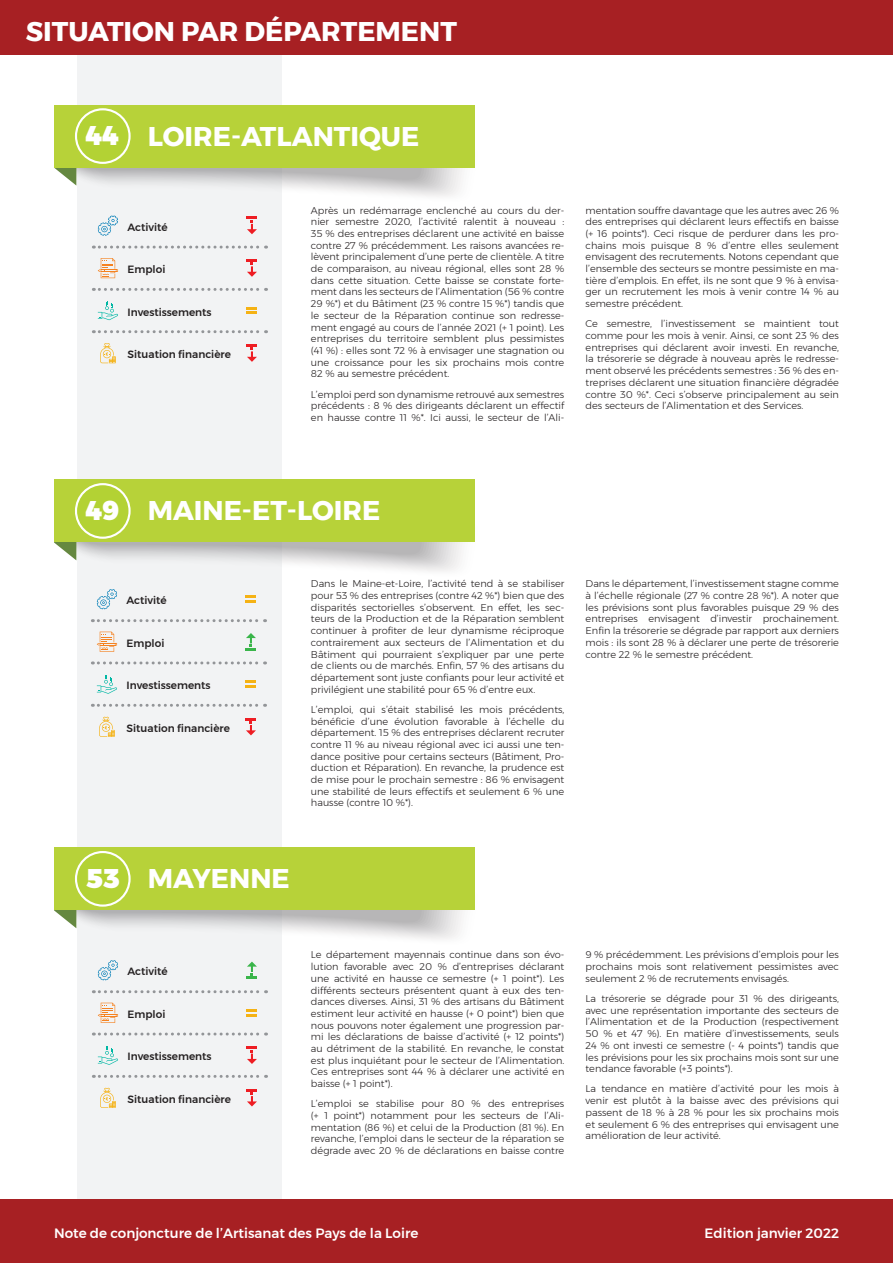
<style>
.page{position:relative;width:893px;height:1263px;background:#fff}
.page>*{position:absolute;margin:0;border:0;box-sizing:border-box;transform-origin:0 0}
.t1{font:700 27px "Montserrat";color:#fff}
.t2{font:900 27px "Montserrat";color:#fff}
.t3{font:500 13.5px "Montserrat";color:#fff}
.t4{font:500 10.5px "Montserrat";color:#231f20}
.t5{font:300 9.75px/11.7px "Montserrat";color:#231f20;text-align:justify}
</style>
<div class="page">
<div style="left:77px;top:0;width:204px;height:1250px;background:#f2f3f4"></div>
<div style="left:0;top:1199px;width:893px;height:64px;background:#a72023"></div>
<div style="left:0;top:0;width:893px;height:54px;background:#a72023"></div>
<svg style="left:54px;top:118px;width:421px;height:84px"></svg>
<div style="left:54px;top:105px;width:420px;height:62px;background:#b7d239"></div>
<div style="left:76px;top:109px;width:54px;height:54px;background:#b3d234;border-radius:50%"></div>
<div style="left:75px;top:108px;width:56px;height:56px;border:2px solid #fff;border-radius:50%"></div>
<svg style="left:54px;top:493px;width:421px;height:84px"></svg>
<div style="left:54px;top:479px;width:420px;height:63px;background:#b7d239"></div>
<div style="left:76px;top:484px;width:54px;height:54px;background:#b3d234;border-radius:50%"></div>
<div style="left:75px;top:483px;width:56px;height:56px;border:2px solid #fff;border-radius:50%"></div>
<svg style="left:54px;top:861px;width:421px;height:83px"></svg>
<div style="left:54px;top:847px;width:420px;height:63px;background:#b7d239"></div>
<div style="left:76px;top:852px;width:54px;height:53px;background:#b3d234;border-radius:50%"></div>
<div style="left:75px;top:851px;width:56px;height:56px;border:2px solid #fff;border-radius:50%"></div>
<svg style="left:98px;top:960px;width:20px;height:20px"></svg>
<svg style="left:247px;top:961px;width:10px;height:18px"></svg>
<svg style="left:98px;top:1003px;width:20px;height:20px"></svg>
<svg style="left:247px;top:1009px;width:10px;height:7px"></svg>
<svg style="left:98px;top:1046px;width:20px;height:19px"></svg>
<svg style="left:247px;top:1046px;width:10px;height:18px"></svg>
<svg style="left:100px;top:1088px;width:16px;height:20px"></svg>
<svg style="left:247px;top:1089px;width:10px;height:17px"></svg>
<svg style="left:93px;top:990px;width:174px;height:3px"></svg>
<svg style="left:93px;top:1032px;width:174px;height:3px"></svg>
<svg style="left:93px;top:1075px;width:174px;height:3px"></svg>
<svg style="left:98px;top:215px;width:20px;height:21px"></svg>
<svg style="left:247px;top:217px;width:10px;height:17px"></svg>
<svg style="left:98px;top:258px;width:20px;height:20px"></svg>
<svg style="left:247px;top:259px;width:10px;height:18px"></svg>
<svg style="left:98px;top:301px;width:20px;height:19px"></svg>
<svg style="left:247px;top:307px;width:10px;height:7px"></svg>
<svg style="left:100px;top:343px;width:16px;height:20px"></svg>
<svg style="left:247px;top:344px;width:10px;height:18px"></svg>
<svg style="left:93px;top:246px;width:174px;height:3px"></svg>
<svg style="left:93px;top:288px;width:174px;height:3px"></svg>
<svg style="left:93px;top:330px;width:174px;height:3px"></svg>
<svg style="left:97px;top:589px;width:20px;height:20px"></svg>
<svg style="left:246px;top:596px;width:10px;height:6px"></svg>
<svg style="left:97px;top:632px;width:20px;height:20px"></svg>
<svg style="left:246px;top:633px;width:10px;height:17px"></svg>
<svg style="left:97px;top:675px;width:20px;height:19px"></svg>
<svg style="left:246px;top:681px;width:10px;height:6px"></svg>
<svg style="left:99px;top:717px;width:16px;height:20px"></svg>
<svg style="left:246px;top:718px;width:10px;height:17px"></svg>
<svg style="left:92px;top:619px;width:174px;height:3px"></svg>
<svg style="left:92px;top:661px;width:174px;height:3px"></svg>
<svg style="left:92px;top:704px;width:174px;height:3px"></svg>
<p class="t1" style="left:26px;top:9px;width:433px">SITUATION PAR DÉPARTEMENT</p>
<p class="t2" style="left:86px;top:113px;width:35px">44</p>
<p class="t1" style="left:148px;top:115px;width:273px">LOIRE-ATLANTIQUE</p>
<p class="t4" style="left:128px;top:219px;width:42px">Activité</p>
<p class="t4" style="left:128px;top:261px;width:39px">Emploi</p>
<p class="t4" style="left:128px;top:304px;width:86px">Investissements</p>
<p class="t4" style="left:128px;top:346px;width:105px">Situation financière</p>
<p class="t5" style="left:311px;top:204px;width:255px">Après un redémarrage enclenché au cours du der&shy;nier semestre 2020, l’activité ralentit à nouveau :<br>35 % des entreprises déclarent une activité en baisse contre 27 % précédemment. Les raisons avancées re&shy;lèvent principalement d’une perte de clientèle. A titre de comparaison, au niveau régional, elles sont 28 % dans cette situation. Cette baisse se constate forte&shy;ment dans les secteurs de l’Alimentation (56 % contre 29 %*) et du Bâtiment (23 % contre 15 %*) tandis que le secteur de la Réparation continue son redresse&shy;ment engagé au cours de l’année 2021 (+ 1 point). Les entreprises du territoire semblent plus pessimistes (41 %) : elles sont 72 % à envisager une stagnation ou une croissance pour les six prochains mois contre 82 % au semestre précédent.</p>
<p class="t5" style="left:311px;top:388px;width:255px">L’emploi perd son dynamisme retrouvé aux semestres précédents : 8 % des dirigeants déclarent un effectif en hausse contre 11 %*. Ici aussi, le secteur de l’Ali-</p>
<p class="t5" style="left:586px;top:204px;width:255px">mentation souffre davantage que les autres avec 26 % des entreprises qui déclarent leurs effectifs en baisse (+ 16 points*). Ceci risque de perdurer dans les pro&shy;chains mois puisque 8 % d’entre elles seulement envisagent des recrutements. Notons cependant que l’ensemble des secteurs se montre pessimiste en ma&shy;tière d’emplois. En effet, ils ne sont que 9 % à envisa&shy;ger un recrutement les mois à venir contre 14 % au semestre précédent.</p>
<p class="t5" style="left:586px;top:318px;width:255px">Ce semestre, l’investissement se maintient tout comme pour les mois à venir. Ainsi, ce sont 23 % des entreprises qui déclarent avoir investi. En revanche, la trésorerie se dégrade à nouveau après le redresse&shy;ment observé les précédents semestres : 36 % des en&shy;treprises déclarent une situation financière dégradée contre 30 %*. Ceci s’observe principalement au sein des secteurs de l’Alimentation et des Services.</p>
<p class="t2" style="left:86px;top:488px;width:35px">49</p>
<p class="t1" style="left:148px;top:489px;width:234px">MAINE-ET-LOIRE</p>
<p class="t4" style="left:127px;top:592px;width:42px">Activité</p>
<p class="t4" style="left:127px;top:635px;width:39px">Emploi</p>
<p class="t4" style="left:127px;top:677px;width:86px">Investissements</p>
<p class="t4" style="left:127px;top:720px;width:105px">Situation financière</p>
<p class="t5" style="left:311px;top:578px;width:255px">Dans le Maine-et-Loire, l’activité tend à se stabiliser pour 53 % des entreprises (contre 42 %*) bien que des disparités sectorielles s’observent. En effet, les sec&shy;teurs de la Production et de la Réparation semblent continuer à profiter de leur dynamisme réciproque contrairement aux secteurs de l’Alimentation et du Bâtiment qui pourraient s’expliquer par une perte de clients ou de marchés. Enfin, 57 % des artisans du département sont juste confiants pour leur activité et privilégient une stabilité pour 65 % d’entre eux.</p>
<p class="t5" style="left:311px;top:703px;width:255px">L’emploi, qui s’était stabilisé les mois précédents, bénéficie d’une évolution favorable à l’échelle du département. 15 % des entreprises déclarent recruter contre 11 % au niveau régional avec ici aussi une ten&shy;dance positive pour certains secteurs (Bâtiment, Pro&shy;duction et Réparation). En revanche, la prudence est de mise pour le prochain semestre : 86 % envisagent une stabilité de leurs effectifs et seulement 6 % une hausse (contre 10 %*).</p>
<p class="t5" style="left:586px;top:578px;width:255px">Dans le département, l’investissement stagne comme à l’échelle régionale (27 % contre 28 %*). A noter que les prévisions sont plus favorables puisque 29 % des entreprises envisagent d’investir prochainement.<br>Enfin la trésorerie se dégrade par rapport aux derniers mois : ils sont 28 % à déclarer une perte de trésorerie contre 22 % le semestre précédent.</p>
<p class="t2" style="left:86px;top:856px;width:35px">53</p>
<p class="t1" style="left:148px;top:857px;width:144px">MAYENNE</p>
<p class="t4" style="left:128px;top:963px;width:42px">Activité</p>
<p class="t4" style="left:128px;top:1006px;width:39px">Emploi</p>
<p class="t4" style="left:128px;top:1048px;width:86px">Investissements</p>
<p class="t4" style="left:128px;top:1091px;width:105px">Situation financière</p>
<p class="t5" style="left:311px;top:949px;width:255px">Le département mayennais continue dans son évo&shy;lution favorable avec 20 % d’entreprises déclarant une activité en hausse ce semestre (+ 1 point*). Les différents secteurs présentent quant à eux des ten&shy;dances diverses. Ainsi, 31 % des artisans du Bâtiment estiment leur activité en hausse (+ 0 point*) bien que nous pouvons noter également une progression par&shy;mi les déclarations de baisse d’activité (+ 12 points*) au détriment de la stabilité. En revanche, le constat est plus inquiétant pour le secteur de l’Alimentation.<br>Ces entreprises sont 44 % à déclarer une activité en baisse (+ 1 point*).</p>
<p class="t5" style="left:311px;top:1098px;width:255px">L’emploi se stabilise pour 80 % des entreprises (+ 1 point*) notamment pour les secteurs de l’Ali&shy;mentation (86 %) et celui de la Production (81 %). En revanche, l’emploi dans le secteur de la réparation se dégrade avec 20 % de déclarations en baisse contre</p>
<p class="t5" style="left:586px;top:949px;width:255px">9 % précédemment. Les prévisions d’emplois pour les prochains mois sont relativement pessimistes avec seulement 2 % de recrutements envisagés.</p>
<p class="t5" style="left:586px;top:992px;width:255px">La trésorerie se dégrade pour 31 % des dirigeants, avec une représentation importante des secteurs de l’Alimentation et de la Production (respectivement 50 % et 47 %). En matière d’investissements, seuls 24 % ont investi ce semestre (- 4 points*) tandis que les prévisions pour les six prochains mois sont sur une tendance favorable (+3 points*).</p>
<p class="t5" style="left:586px;top:1083px;width:255px">La tendance en matière d’activité pour les mois à venir est plutôt à la baisse avec des prévisions qui passent de 18 % à 28 % pour les six prochains mois et seulement 6 % des entreprises qui envisagent une amélioration de leur activité.</p>
<p class="t3" style="left:54px;top:1222px;width:366px">Note de conjoncture de l’Artisanat des Pays de la Loire</p>
<p class="t3" style="left:705px;top:1222px;width:136px">Edition janvier 2022</p>
</div>
